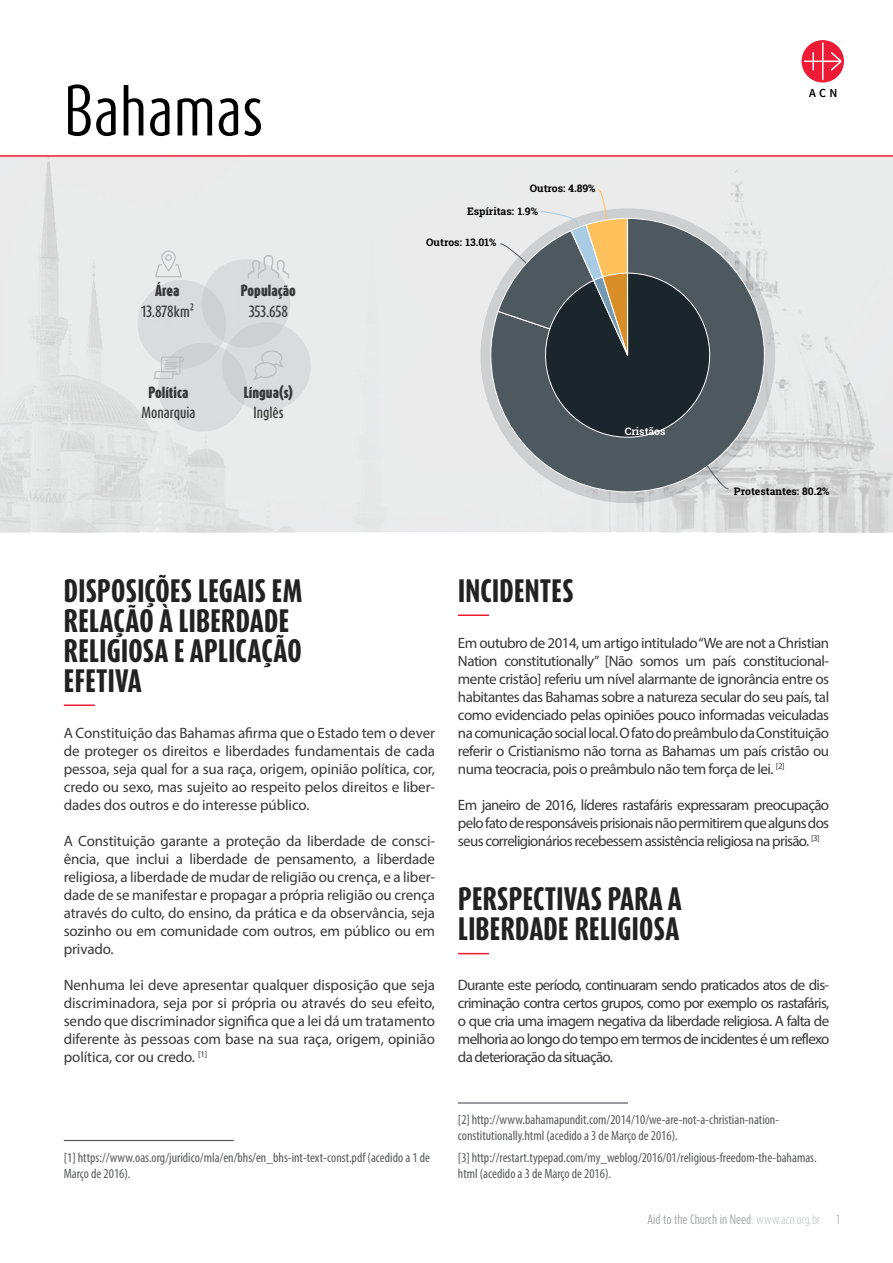
<style>
.page{position:relative;width:893px;height:1263px;background:#fff}
.page>*{position:absolute;margin:0;border:0;box-sizing:border-box;transform-origin:0 0}
.t1{font:60px "Dax Compact OT";color:#000}
.t2{font:800 27px/30px "Dax Compact OT";letter-spacing:.01em;color:#222223}
.t3{font:15px/18px "Myriad Pro";letter-spacing:-.025em;color:#383839;text-align:justify}
.t4{font:condensed 13.5px/16.2px "Myriad Pro";color:#58595b}
.t5{font:500 13.5px "Dax Compact OT";color:#383839}
.t6{font:900 13.5px "Dax Compact OT";letter-spacing:.005em;color:#383839}
.t7{font:600 12.3px "Source Sans Pro";color:#000}
.t8{font:11.25px "Dax Compact OT";letter-spacing:-.01em;color:#9fa1a4}
.t9{font:300 11.25px "Dax Compact OT";color:#9fa1a4}
.t10{font:700 10.5px "Roboto Slab";color:#000}
.t11{font:700 10.5px "Roboto Slab";color:#fff}
.s1{font-weight:300;color:#bcbec0}
</style>
<div class="page">
<img style="left:0;top:157px;width:893px;height:375px">
<hr style="left:0;top:155px;width:893px;height:2px;background:#ed1b35">
<svg style="left:132px;top:250px;width:184px;height:187px;background:#dddfdf"></svg>
<svg style="left:801px;top:40px;width:43px;height:43px"></svg>
<svg style="left:804px;top:42px;width:37px;height:38px"></svg>
<svg style="left:490px;top:217px;width:275px;height:276px;background:#abb0b3"></svg>
<svg style="left:499px;top:461px;width:231px;height:29px;background:#8f9599"></svg>
<svg style="left:497px;top:188px;width:236px;height:273px;background:#686d6e"></svg>
<hr style="left:64px;top:704px;width:31px;height:2px;background:#ed1b35">
<hr style="left:64px;top:1140px;width:170px;height:1px;background:#58595b">
<hr style="left:458px;top:614px;width:31px;height:2px;background:#ed1b35">
<hr style="left:458px;top:953px;width:31px;height:1px;background:#ed1b35">
<hr style="left:458px;top:1102px;width:170px;height:1px;background:#58595b">
<h1 class="t1" style="left:64px;top:71px;width:201px">Bahamas</h1>
<p class="t6" style="left:155px;top:281px;width:26px">Área</p>
<p class="t5" style="left:141px;top:302px;width:55px">13.878km²</p>
<p class="t6" style="left:241px;top:281px;width:57px">População</p>
<p class="t5" style="left:249px;top:302px;width:41px">353.658</p>
<p class="t6" style="left:148px;top:383px;width:41px">Política</p>
<p class="t6" style="left:244px;top:383px;width:51px">Língua(s)</p>
<p class="t5" style="left:141px;top:403px;width:55px">Monarquia</p>
<p class="t5" style="left:253px;top:403px;width:32px">Inglês</p>
<p class="t10" style="left:530px;top:181px;width:67px">Outros: 4.89%</p>
<p class="t10" style="left:467px;top:204px;width:72px">Espíritas: 1.9%</p>
<p class="t10" style="left:426px;top:235px;width:72px">Outros: 13.01%</p>
<p class="t7" style="left:809px;top:85px;width:30px">ACN</p>
<p class="t11" style="left:625px;top:424px;width:42px">Cristãos</p>
<p class="t10" style="left:734px;top:484px;width:97px">Protestantes: 80.2%</p>
<h2 class="t2" style="left:64px;top:575px;width:240px">DISPOSIÇÕES LEGAIS EM<br>RELAÇÃO À LIBERDADE<br>RELIGIOSA E APLICAÇÃO<br>EFETIVA</h2>
<p class="t3" style="left:64px;top:724px;width:373px">A Constituição das Bahamas afirma que o Estado tem o dever de proteger os direitos e liberdades fundamentais de cada pessoa, seja qual for a sua raça, origem, opinião política, cor, credo ou sexo, mas sujeito ao respeito pelos direitos e liber&shy;dades dos outros e do interesse público.</p>
<p class="t3" style="left:64px;top:832px;width:373px">A Constituição garante a proteção da liberdade de consci&shy;ência, que inclui a liberdade de pensamento, a liberdade religiosa, a liberdade de mudar de religião ou crença, e a liber&shy;dade de se manifestar e propagar a própria religião ou crença através do culto, do ensino, da prática e da observância, seja sozinho ou em comunidade com outros, em público ou em privado.</p>
<p class="t3" style="left:64px;top:976px;width:373px">Nenhuma lei deve apresentar qualquer disposição que seja discriminadora, seja por si própria ou através do seu efeito, sendo que discriminador significa que a lei dá um tratamento diferente às pessoas com base na sua raça, origem, opinião política, cor ou credo. <sup>[1]</sup></p>
<p class="t4" style="left:64px;top:1149px;width:368px">[1] https://www.oas.org/juridico/mla/en/bhs/en_bhs-int-text-const.pdf (acedido a 1 de<br>Março de 2016).</p>
<h2 class="t2" style="left:458px;top:575px;width:117px">INCIDENTES</h2>
<p class="t3" style="left:458px;top:634px;width:373px">Em outubro de 2014, um artigo intitulado “We are not a Christian Nation constitutionally” [Não somos um país constitucional&shy;mente cristão] referiu um nível alarmante de ignorância entre os habitantes das Bahamas sobre a natureza secular do seu país, tal como evidenciado pelas opiniões pouco informadas veiculadas na comunicação social local. O fato do preâmbulo da Constituição referir o Cristianismo não torna as Bahamas um país cristão ou numa teocracia, pois o preâmbulo não tem força de lei. <sup>[2]</sup></p>
<p class="t3" style="left:458px;top:796px;width:373px">Em janeiro de 2016, líderes rastafáris expressaram preocupação pelo fato de responsáveis prisionais não permitirem que alguns dos seus correligionários recebessem assistência religiosa na prisão. <sup>[3]</sup></p>
<h2 class="t2" style="left:458px;top:884px;width:225px">PERSPECTIVAS PARA A<br>LIBERDADE RELIGIOSA</h2>
<p class="t3" style="left:458px;top:976px;width:373px">Durante este período, continuaram sendo praticados atos de dis&shy;criminação contra certos grupos, como por exemplo os rastafáris, o que cria uma imagem negativa da liberdade religiosa. A falta de melhoria ao longo do tempo em termos de incidentes é um reflexo da deterioração da situação.</p>
<p class="t4" style="left:458px;top:1111px;width:323px">[2] http://www.bahamapundit.com/2014/10/we-are-not-a-christian-nation&shy;constitutionally.html (acedido a 3 de Março de 2016).</p>
<p class="t4" style="left:458px;top:1149px;width:360px">[3] http://restart.typepad.com/my_weblog/2016/01/religious-freedom-the-bahamas. html (acedido a 3 de Março de 2016).</p>
<p class="t8" style="left:648px;top:1212px;width:174px">Aid to the Church in Need<span class="s1">: www.acn.org.br</span></p>
<p class="t9" style="left:836px;top:1212px;width:6px">1</p>
</div>
